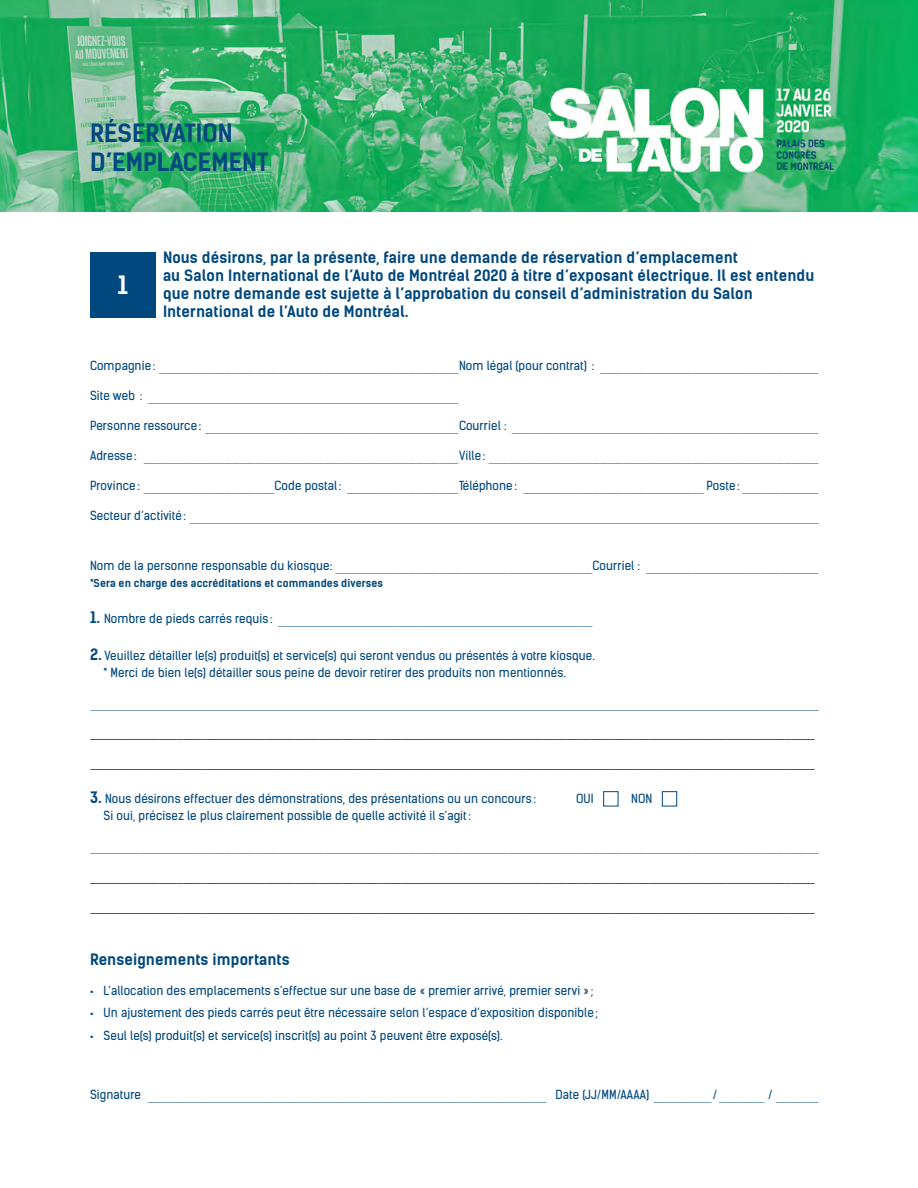
<style>
.page{position:relative;width:918px;height:1188px;background:#fff}
.page>*{position:absolute;margin:0;border:0;box-sizing:border-box;transform-origin:0 0}
.t1{font:700 24px/28.8px "Kelson Sans RU";color:#00487e}
.t2{font:700 24px "Kelson Sans RU";color:#fff}
.t3{font:700 15px/18px "Kelson Sans RU";letter-spacing:.01em;color:#00487e}
.t4{font:12px/16.5px "Kelson Sans RU";letter-spacing:.01em;color:#00487e}
.t5{font:300 10.5px/13.5px "Kelson Sans RU";color:#00487e}
.t6{font:10.5px "Kelson Sans RU";color:#00487e}
.s1{font-weight:700}
.s2{font-weight:700;font-size:15px}
.s3{font-family:"Myriad Pro"}
</style>
<div class="page">
<img style="left:0;top:0;width:918px;height:212px">
<div style="left:603px;top:791px;width:15px;height:15px;border:1px solid #00487e"></div>
<div style="left:662px;top:791px;width:15px;height:15px;border:1px solid #00487e"></div>
<div style="left:90px;top:252px;width:66px;height:66px;background:#00487e"></div>
<h1 class="t1" style="left:90px;top:119px;width:180px">RÉSERVATION<br>D’EMPLACEMENT</h1>
<h1 class="t2" style="left:118px;top:270px;width:12px">1</h1>
<p class="t3" style="left:163px;top:249px;width:653px">Nous désirons, par la présente, faire une demande de réservation d’emplacement<br>au Salon International de l’Auto de Montréal 2020 à titre d’exposant électrique. Il est entendu que notre demande est sujette à l’approbation du conseil d’administration du Salon International de l’Auto de Montréal.</p>
<p class="t5" style="left:90px;top:362px;width:730px"><sup>Compagnie</sup> <sup>:</sup> ______________________________________________________________________________<sup>Nom</sup> <sup>légal</sup> <sup>(pour</sup> <sup>contrat)</sup> <sup>:</sup> _________________________________________________________</p>
<p class="t5" style="left:90px;top:392px;width:370px"><sup>Site</sup> <sup>web</sup> <sup>:</sup> _________________________________________________________________________________</p>
<p class="t5" style="left:90px;top:422px;width:730px"><sup>Personne</sup> <sup>ressource</sup> <sup>:</sup> __________________________________________________________________<sup>Courriel</sup> <sup>:</sup> ________________________________________________________________________________</p>
<p class="t5" style="left:90px;top:452px;width:730px"><sup>Adresse</sup> <sup>:</sup> __________________________________________________________________________________<sup>Ville</sup> <sup>:</sup> ______________________________________________________________________________________</p>
<p class="t5" style="left:90px;top:482px;width:730px"><sup>Province</sup> <sup>:</sup> __________________________________<sup>Code</sup> <sup>postal</sup> <sup>:</sup> _____________________________<sup>Téléphone</sup> <sup>:</sup> _______________________________________________ <sup>Poste</sup> <sup>:</sup> ____________________</p>
<p class="t5" style="left:90px;top:512px;width:730px"><sup>Secteur</sup> <sup>d’activité</sup> <sup>:</sup> ____________________________________________________________________________________________________________________________________________________________________</p>
<p class="t5" style="left:90px;top:563px;width:730px"><sup>Nom</sup> <sup>de</sup> <sup>la</sup> <sup>personne</sup> <sup>responsable</sup> <sup>du</sup> <sup>kiosque:</sup> ___________________________________________________________________<sup>Courriel</sup> <sup>:</sup> _____________________________________________ <span class="s1">*Sera en charge des accréditations et commandes diverses</span></p>
<p class="t5" style="left:90px;top:616px;width:504px"><sup>1.</sup> <sup>Nombre</sup> <sup>de</sup> <sup>pieds</sup> <sup>carrés</sup> <sup>requis</sup> <sup>:</sup> __________________________________________________________________________________</p>
<p class="t4" style="left:104px;top:647px;width:493px;text-indent:-14px"><span class="s2">2.</span> Veuillez détailler le(s) produit(s) et service(s) qui seront vendus ou présentés à votre kiosque. * Merci de bien le(s) détailler sous peine de devoir retirer des produits non mentionnés.</p>
<p class="t6" style="left:90px;top:729px;width:727px">_____________________________________________________________________________________________________________________________________________________</p>
<p class="t6" style="left:90px;top:759px;width:727px">_____________________________________________________________________________________________________________________________________________________</p>
<p class="t4" style="left:90px;top:791px;width:447px"><span class="s2">3.</span> Nous désirons effectuer des démonstrations, des présentations ou un concours :</p>
<p class="t4" style="left:576px;top:791px;width:19px">OUI</p>
<p class="t4" style="left:631px;top:791px;width:23px">NON</p>
<p class="t4" style="left:103px;top:807px;width:369px">Si oui, précisez le plus clairement possible de quelle activité il s’agit:</p>
<p class="t5" style="left:90px;top:842px;width:730px">______________________________________________________________________________________________________________________________________________________________________________________________</p>
<p class="t6" style="left:90px;top:872px;width:727px">_____________________________________________________________________________________________________________________________________________________</p>
<p class="t6" style="left:90px;top:902px;width:727px">_____________________________________________________________________________________________________________________________________________________</p>
<h2 class="t3" style="left:90px;top:950px;width:201px">Renseignements importants</h2>
<p class="t4" style="left:90px;top:982px;width:505px"><span class="s3">•</span> L’allocation des emplacements s’effectue sur une base de « premier arrivé, premier servi » ;</p>
<p class="t4" style="left:90px;top:1004px;width:510px"><span class="s3">•</span> Un ajustement des pieds carrés peut être nécessaire selon l’espace d’exposition disponible ;</p>
<p class="t4" style="left:90px;top:1027px;width:414px"><span class="s3">•</span> Seul le(s) produit(s) et service(s) inscrit(s) au point 3 peuvent être exposé(s).</p>
<p class="t5" style="left:90px;top:1091px;width:730px"><sup>Signature</sup> ________________________________________________________________________________________________________ <sup>Date</sup> <sup>(JJ/MM/AAAA)</sup> _______________ <sup>/</sup> ____________ <sup>/</sup> ___________</p>
</div>
